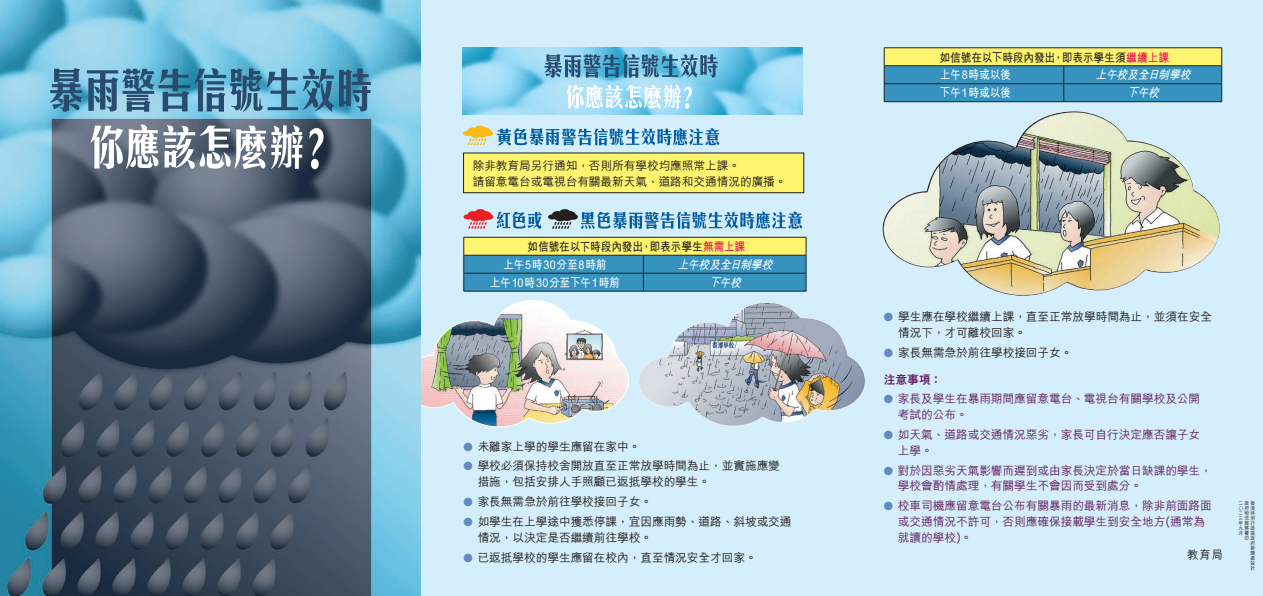
<style>
.page{position:relative;width:1263px;height:596px;background:#fff}
.page>*{position:absolute;margin:0;border:0;box-sizing:border-box;transform-origin:0 0}
.C_sub_head{font:700 12px "M Hei HK";letter-spacing:-.015em;color:#231f20;scale:.9 1}
.C_sub_head-2{font:italic 700 12px "M Hei HK";color:#fff;scale:.9 1}
.C_sub_head-3{font:700 12px "M Hei HK";letter-spacing:.03em;color:#fff;scale:.9 1}
.C_sub_head-4{font:700 12px "M Hei HK";letter-spacing:-.005em;color:#fff;scale:.9 1}
.C_sub_head-5{font:700 12px "M Hei HK";letter-spacing:.075em;color:#fff;scale:.9 1}
.text{font:500 11.8px/15.8px "M Hei HK";letter-spacing:-.015em;color:#231f20}
.text-2{font:500 11.8px/15.8px "M Hei HK";letter-spacing:-.015em;color:#662162}
.text-3{font:800 11.8px "M Hei HK";color:#662162}
.text-4{font:500 11.8px "M Hei HK";letter-spacing:-.015em;color:#231f20;scale:.95 1}
.t1{font:500 5px/5px "M Hei HK";color:#231f20;text-align:right;scale:.95 1}
.s1{color:#ee1059}
.s2{color:#638ac1}
</style>
<div class="page">
<div style="left:421px;top:0;width:842px;height:595px;background:#d4effb"></div>
<img style="left:882px;top:111px;width:337px;height:184px">
<img style="left:639px;top:302px;width:226px;height:124px">
<img style="left:421px;top:300px;width:208px;height:128px">
<img style="left:0;top:0;width:421px;height:595px">
<div style="left:464px;top:153px;width:340px;height:39px;background:#fff46d"></div>
<div style="left:463px;top:153px;width:341px;height:40px;border:1px solid #231f20"></div>
<svg style="left:463px;top:237px;width:344px;height:54px;background:#73a99a"></svg>
<hr style="left:463px;top:291px;width:180px;height:1px;background:#231f20">
<hr style="left:643px;top:291px;width:163px;height:1px;background:#231f20">
<hr style="left:884px;top:47px;width:180px;height:1px;background:#231f20">
<hr style="left:1064px;top:47px;width:158px;height:1px;background:#231f20">
<svg style="left:884px;top:48px;width:338px;height:53px;background:#74ac9d"></svg>
<hr style="left:884px;top:101px;width:180px;height:1px;background:#231f20">
<hr style="left:1064px;top:101px;width:158px;height:1px;background:#231f20">
<img style="left:463px;top:47px;width:340px;height:67px">
<svg style="left:544px;top:54px;width:173px;height:24px;background:#5692b3"></svg>
<svg style="left:566px;top:84px;width:126px;height:25px;background:#c6eaf9"></svg>
<svg style="left:463px;top:125px;width:256px;height:20px"></svg>
<div style="left:483px;top:214px;width:10px;height:6px;background:#ee1d23;border-radius:50%"></div>
<div style="left:475px;top:209px;width:11px;height:6px;background:#ee1d23;border-radius:50%"></div>
<div style="left:479px;top:211px;width:12px;height:7px;background:#ee1d23;border-radius:50%"></div>
<div style="left:477px;top:212px;width:12px;height:9px;background:#ee1d23;border-radius:50%"></div>
<div style="left:469px;top:212px;width:14px;height:9px;background:#ee1d23;border-radius:50%"></div>
<div style="left:467px;top:211px;width:11px;height:8px;background:#ee1d23;border-radius:50%"></div>
<div style="left:464px;top:214px;width:8px;height:5px;background:#ee1d23;border-radius:50%"></div>
<svg style="left:468px;top:221px;width:19px;height:8px"></svg>
<div style="left:568px;top:214px;width:10px;height:6px;background:#231f20;border-radius:50%"></div>
<div style="left:560px;top:209px;width:10px;height:6px;background:#231f20;border-radius:50%"></div>
<div style="left:563px;top:211px;width:13px;height:7px;background:#231f20;border-radius:50%"></div>
<div style="left:561px;top:212px;width:12px;height:9px;background:#231f20;border-radius:50%"></div>
<div style="left:554px;top:212px;width:13px;height:9px;background:#231f20;border-radius:50%"></div>
<div style="left:552px;top:211px;width:11px;height:8px;background:#231f20;border-radius:50%"></div>
<div style="left:548px;top:214px;width:8px;height:5px;background:#231f20;border-radius:50%"></div>
<svg style="left:552px;top:221px;width:19px;height:8px"></svg>
<svg style="left:497px;top:212px;width:45px;height:17px"></svg>
<svg style="left:581px;top:211px;width:221px;height:18px"></svg>
<svg style="left:50px;top:68px;width:321px;height:44px;background:#538ead"></svg>
<svg style="left:91px;top:124px;width:212px;height:45px"></svg>
<svg style="left:309px;top:128px;width:15px;height:41px"></svg>
<p class="text" style="left:473px;top:156px;width:315px">除非教育局另行通知，否則所有學校均應照常上課。<br>請留意電台或電視台有關最新天氣、道路和交通情況的廣播。</p>
<p class="C_sub_head" style="left:527px;top:238px;width:244px">如信號在以下時段內發出，即表示學生<span class="s1">無需上課</span></p>
<p class="C_sub_head-5" style="left:503px;top:256px;width:117px">上午5時30分至8時前</p>
<p class="C_sub_head-2" style="left:677px;top:256px;width:112px">上午校及全日制學校</p>
<p class="C_sub_head-3" style="left:490px;top:274px;width:146px">上午10時30分至下午1時前</p>
<p class="C_sub_head-2" style="left:709px;top:274px;width:41px">下午校</p>
<p class="text" style="left:463px;top:437px;width:179px"><span class="s2">●</span> 未離家上學的學生應留在家中。</p>
<p class="text" style="left:478px;top:457px;width:304px;text-indent:-14px"><span class="s2">●</span> 學校必須保持校舍開放直至正常放學時間為止，並實施應變措施，包括安排人手照顧已返抵學校的學生。</p>
<p class="text" style="left:463px;top:492px;width:190px"><span class="s2">●</span> 家長無需急於前往學校接回子女。</p>
<p class="text" style="left:478px;top:512px;width:315px;text-indent:-14px"><span class="s2">●</span> 如學生在上學途中獲悉停課，宜因應雨勢、道路、斜坡或交通情況，以決定是否繼續前往學校。</p>
<p class="text" style="left:463px;top:548px;width:295px"><span class="s2">●</span> 已返抵學校的學生應留在校內，直至情況安全才回家。</p>
<p class="C_sub_head" style="left:939px;top:49px;width:257px">如信號在以下時段內發出，即表示學生須<span class="s1">繼續上課</span></p>
<p class="C_sub_head-4" style="left:940px;top:66px;width:81px">上午8時或以後</p>
<p class="C_sub_head-2" style="left:1095px;top:66px;width:112px">上午校及全日制學校</p>
<p class="C_sub_head-4" style="left:940px;top:84px;width:80px">下午1時或以後</p>
<p class="C_sub_head-2" style="left:1127px;top:84px;width:41px">下午校</p>
<p class="text" style="left:898px;top:308px;width:315px;text-indent:-14px"><span class="s2">●</span> 學生應在學校繼續上課，直至正常放學時間為止，並須在安全情況下，才可離校回家。</p>
<p class="text" style="left:884px;top:343px;width:190px"><span class="s2">●</span> 家長無需急於前往學校接回子女。</p>
<p class="text-3" style="left:884px;top:373px;width:60px">注意事項：</p>
<p class="text-2" style="left:898px;top:390px;width:304px;text-indent:-14px"><span class="s2">●</span> 家長及學生在暴雨期間應留意電台、電視台有關學校及公開考試的公布。</p>
<p class="text-2" style="left:898px;top:425px;width:304px;text-indent:-14px"><span class="s2">●</span> 如天氣、道路或交通情況惡劣，家長可自行決定應否讓子女上學。</p>
<p class="text-2" style="left:898px;top:461px;width:315px;text-indent:-14px"><span class="s2">●</span> 對於因惡劣天氣影響而遲到或由家長決定於當日缺課的學生，學校會酌情處理，有關學生不會因而受到處分。</p>
<p class="text-2" style="left:898px;top:496px;width:315px;text-indent:-14px"><span class="s2">●</span> 校車司機應留意電台公布有關暴雨的最新消息，除非前面路面或交通情況不許可，否則應確保接載學生到安全地方(通常為就讀的學校)。</p>
<p class="text-4" style="left:1187px;top:546px;width:39px">教育局</p>
<p class="t1" style="left:1238px;top:500px;width:19px">二政香</p>
<p class="t1" style="left:1238px;top:505px;width:19px">府港<br>二物特三流別年服行九務政署區<br>印政</p>
<p class="t1" style="left:1250px;top:540px;width:6px;text-align:justify">府新聞處設計</p>
<p class="t1" style="left:1244px;top:505px;width:6px;rotate:90deg">○</p>
<p class="t1" style="left:1238px;top:530px;width:5px">月</p>
</div>
